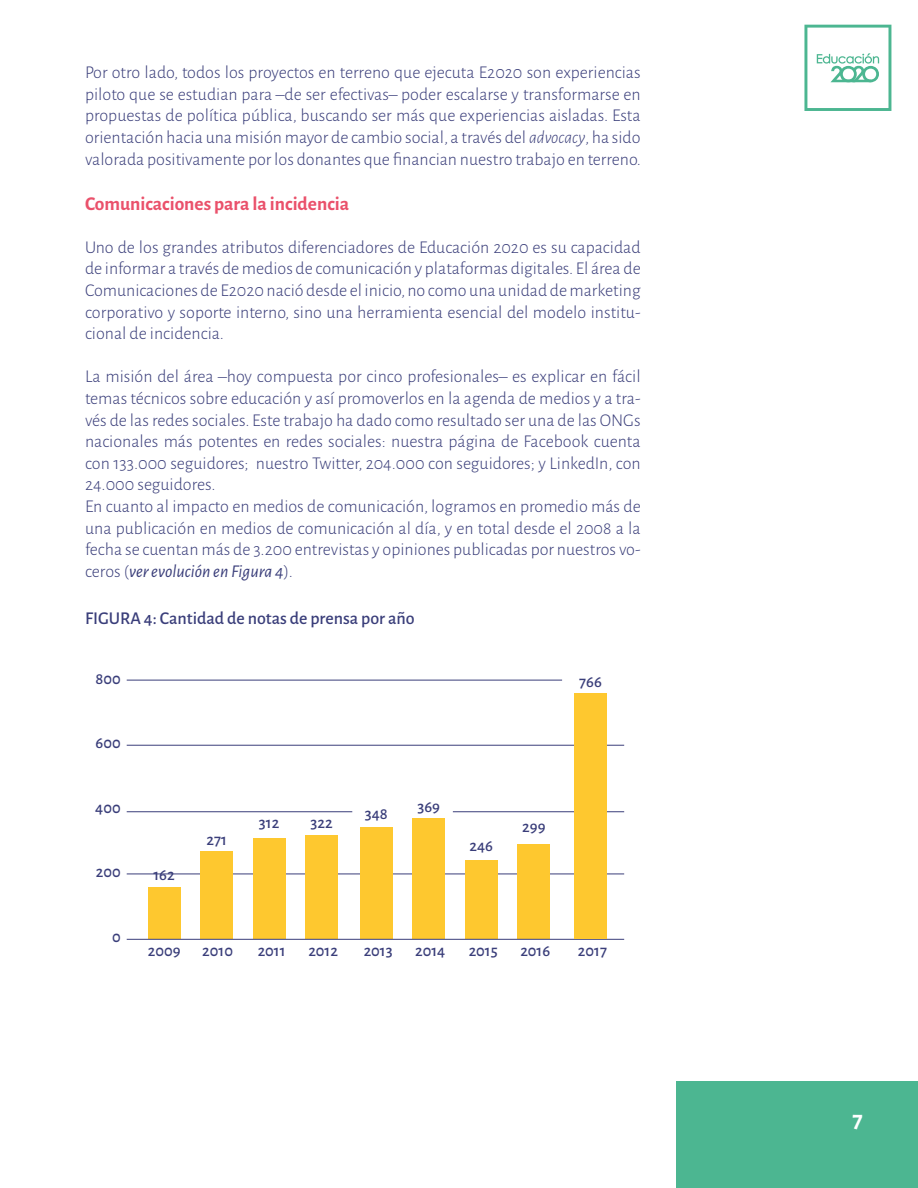
<style>
.page{position:relative;width:918px;height:1188px;background:#fff}
.page>*{position:absolute;margin:0;border:0;box-sizing:border-box;transform-origin:0 0}
.t1{font:700 24px "Alegreya Sans";color:#fff}
.t2{font:700 19.5px "Alegreya Sans";color:#ea516b}
.t3{font:300 18px/21.6px "Alegreya Sans";color:#3a3e7a;text-align:justify}
.t4{font:500 18px "Alegreya Sans";color:#3a3e7a}
.t5{font:500 16.5px "Alegreya Sans";color:#3a3e7a}
.s1{font-style:italic}
.s2{font-weight:400;font-style:italic}
</style>
<div class="page">
<div style="left:676px;top:1082px;width:242px;height:106px;background:#4cb691"></div>
<hr style="left:127px;top:680px;width:435px;height:1px;background:#3a3e7a">
<hr style="left:127px;top:874px;width:497px;height:1px;background:#3a3e7a">
<hr style="left:127px;top:811px;width:225px;height:1px;background:#3a3e7a">
<hr style="left:127px;top:745px;width:497px;height:1px;background:#3a3e7a">
<div style="left:148px;top:887px;width:33px;height:52px;background:#fec82f"></div>
<div style="left:200px;top:851px;width:33px;height:88px;background:#fec82f"></div>
<div style="left:253px;top:839px;width:33px;height:100px;background:#fec82f"></div>
<div style="left:305px;top:836px;width:33px;height:103px;background:#fec82f"></div>
<div style="left:360px;top:828px;width:33px;height:111px;background:#fec82f"></div>
<div style="left:412px;top:819px;width:33px;height:120px;background:#fec82f"></div>
<div style="left:465px;top:860px;width:33px;height:79px;background:#fec82f"></div>
<div style="left:517px;top:844px;width:33px;height:95px;background:#fec82f"></div>
<hr style="left:127px;top:939px;width:497px;height:1px;background:#3a3e7a">
<hr style="left:453px;top:811px;width:171px;height:1px;background:#3a3e7a">
<div style="left:574px;top:694px;width:33px;height:245px;background:#fec82f"></div>
<svg style="left:804px;top:25px;width:87px;height:86px"></svg>
<p class="t3" style="left:85px;top:61px;width:558px">Por otro lado, todos los proyectos en terreno que ejecuta E2020 son experiencias piloto que se estudian para –de ser efectivas– poder escalarse y transformarse en propuestas de política pública, buscando ser más que experiencias aisladas. Esta orientación hacia una misión mayor de cambio social, a través del <span class="s1">advocacy</span>, ha sido valorada positivamente por los donantes que financian nuestro trabajo en terreno.</p>
<p class="t2" style="left:85px;top:189px;width:266px">Comunicaciones para la incidencia</p>
<p class="t3" style="left:85px;top:236px;width:557px">Uno de los grandes atributos diferenciadores de Educación 2020 es su capacidad de informar a través de medios de comunicación y plataformas digitales. El área de Comunicaciones de E2020 nació desde el inicio, no como una unidad de marketing corporativo y soporte interno, sino una herramienta esencial del modelo institu&shy;cional de incidencia.</p>
<p class="t3" style="left:85px;top:365px;width:557px">La misión del área –hoy compuesta por cinco profesionales– es explicar en fácil temas técnicos sobre educación y así promoverlos en la agenda de medios y a tra&shy;vés de las redes sociales. Este trabajo ha dado como resultado ser una de las ONGs nacionales más potentes en redes sociales: nuestra página de Facebook cuenta con 133.000 seguidores; nuestro Twitter, 204.000 con seguidores; y LinkedIn, con 24.000 seguidores.</p>
<p class="t3" style="left:85px;top:495px;width:557px">En cuanto al impacto en medios de comunicación, logramos en promedio más de una publicación en medios de comunicación al día, y en total desde el 2008 a la fecha se cuentan más de 3.200 entrevistas y opiniones publicadas por nuestros vo&shy;ceros (<span class="s2">ver evolución en Figura 4</span>).</p>
<p class="t4" style="left:85px;top:606px;width:331px">FIGURA 4: Cantidad de notas de prensa por año</p>
<p class="t5" style="left:95px;top:667px;width:27px">800</p>
<p class="t5" style="left:96px;top:732px;width:27px">600</p>
<p class="t5" style="left:95px;top:796px;width:27px">400</p>
<p class="t5" style="left:96px;top:861px;width:26px">200</p>
<p class="t5" style="left:112px;top:925px;width:10px">0</p>
<p class="t5" style="left:154px;top:863px;width:23px">162</p>
<p class="t5" style="left:206px;top:828px;width:22px">271</p>
<p class="t5" style="left:259px;top:811px;width:22px">312</p>
<p class="t5" style="left:311px;top:811px;width:24px">322</p>
<p class="t5" style="left:148px;top:939px;width:34px">2009</p>
<p class="t5" style="left:202px;top:939px;width:32px">2010</p>
<p class="t5" style="left:258px;top:939px;width:29px">2011</p>
<p class="t5" style="left:308px;top:939px;width:31px">2012</p>
<p class="t5" style="left:365px;top:802px;width:24px">348</p>
<p class="t5" style="left:418px;top:795px;width:24px">369</p>
<p class="t5" style="left:470px;top:834px;width:25px">246</p>
<p class="t5" style="left:522px;top:815px;width:25px">299</p>
<p class="t5" style="left:364px;top:939px;width:31px">2013</p>
<p class="t5" style="left:415px;top:939px;width:32px">2014</p>
<p class="t5" style="left:469px;top:939px;width:31px">2015</p>
<p class="t5" style="left:520px;top:939px;width:31px">2016</p>
<p class="t5" style="left:579px;top:670px;width:24px">766</p>
<p class="t5" style="left:578px;top:939px;width:31px">2017</p>
<p class="t1" style="left:853px;top:1102px;width:12px">7</p>
</div>
